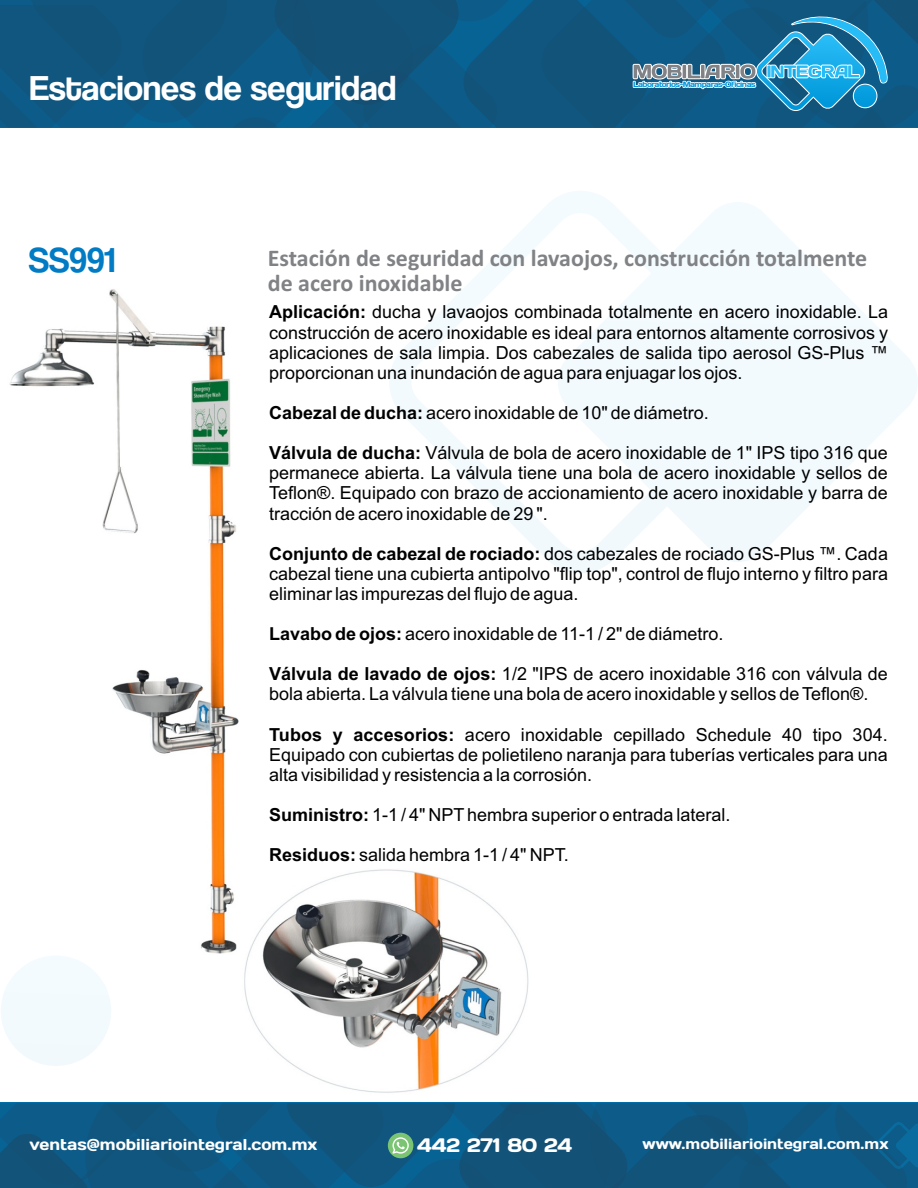
<style>
.page{position:relative;width:918px;height:1188px;background:#fff}
.page>*{position:absolute;margin:0;border:0;box-sizing:border-box;transform-origin:0 0}
.t1{font:36px "Coolvetica Rg";color:#fff}
.t2{font:36px "Coolvetica Rg";color:#007bc4}
.t3{font:700 24px/24.8px "Calibri";color:#808285}
.t4{font:19.5px "Days";letter-spacing:-.01em;color:#fff}
.t5{font:18px/20.1px "Arial";color:#000;text-align:justify}
.t6{font:15.75px "Days";color:#fff}
.t7{font:14.7px "Days";color:#fff}
.t8{font:7.65px "Days";letter-spacing:-.07em;color:#0095da}
.s1{font-weight:700}
</style>
<div class="page">
<img style="left:244px;top:869px;width:284px;height:224px">
<svg style="left:389px;top:191px;width:529px;height:382px"></svg>
<svg style="left:0;top:1103px;width:918px;height:85px;background:#105780"></svg>
<svg style="left:0;top:0;width:918px;height:128px;background:#165e87"></svg>
<div style="left:1px;top:956px;width:110px;height:110px;background:#f3fafd;border-radius:50%"></div>
<img style="left:9px;top:289px;width:230px;height:665px">
<h1 class="t1" style="left:30px;top:72px;width:368px">Estaciones de seguridad</h1>
<p class="t8" style="left:633px;top:81px;width:124px">Laboratorios-Mamparas-Oficinas</p>
<h1 class="t2" style="left:29px;top:245px;width:88px">SS991</h1>
<h2 class="t3" style="left:268px;top:248px;width:601px">Estación de seguridad con lavaojos, construcción totalmente de acero inoxidable</h2>
<p class="t5" style="left:269px;top:304px;width:620px"><span class="s1">Aplicación:</span> ducha y lavaojos combinada totalmente en acero inoxidable. La construcción de acero inoxidable es ideal para entornos altamente corrosivos y aplicaciones de sala limpia. Dos cabezales de salida tipo aerosol GS-Plus ™ proporcionan una inundación de agua para enjuagar los ojos.</p>
<p class="t5" style="left:269px;top:404px;width:441px"><span class="s1">Cabezal de ducha:</span> acero inoxidable de 10" de diámetro.</p>
<p class="t5" style="left:269px;top:444px;width:620px"><span class="s1">Válvula de ducha:</span> Válvula de bola de acero inoxidable de 1" IPS tipo 316 que permanece abierta. La válvula tiene una bola de acero inoxidable y sellos de Teflon®. Equipado con brazo de accionamiento de acero inoxidable y barra de tracción de acero inoxidable de 29 ".</p>
<p class="t5" style="left:269px;top:545px;width:620px"><span class="s1">Conjunto de cabezal de rociado:</span> dos cabezales de rociado GS-Plus ™. Cada cabezal tiene una cubierta antipolvo "flip top", control de flujo interno y filtro para eliminar las impurezas del flujo de agua.</p>
<p class="t5" style="left:269px;top:625px;width:456px"><span class="s1">Lavabo de ojos:</span> acero inoxidable de 11-1 / 2" de diámetro.</p>
<p class="t5" style="left:269px;top:666px;width:620px"><span class="s1">Válvula de lavado de ojos:</span> 1/2 "IPS de acero inoxidable 316 con válvula de bola abierta. La válvula tiene una bola de acero inoxidable y sellos de Teflon®.</p>
<p class="t5" style="left:269px;top:726px;width:620px"><span class="s1">Tubos y accesorios:</span> acero inoxidable cepillado Schedule 40 tipo 304.<br>Equipado con cubiertas de polietileno naranja para tuberías verticales para una alta visibilidad y resistencia a la corrosión.</p>
<p class="t5" style="left:269px;top:806px;width:463px"><span class="s1">Suministro:</span> 1-1 / 4" NPThembra superior o entrada lateral.</p>
<p class="t5" style="left:269px;top:847px;width:301px"><span class="s1">Residuos:</span> salida hembra 1-1 / 4" NPT.</p>
<p class="t6" style="left:30px;top:1137px;width:289px">ventas@mobiliariointegral.com.mx</p>
<p class="t4" style="left:417px;top:1137px;width:156px">442 271 80 24</p>
<p class="t7" style="left:643px;top:1138px;width:248px">www.mobiliariointegral.com.mx</p>
</div>
